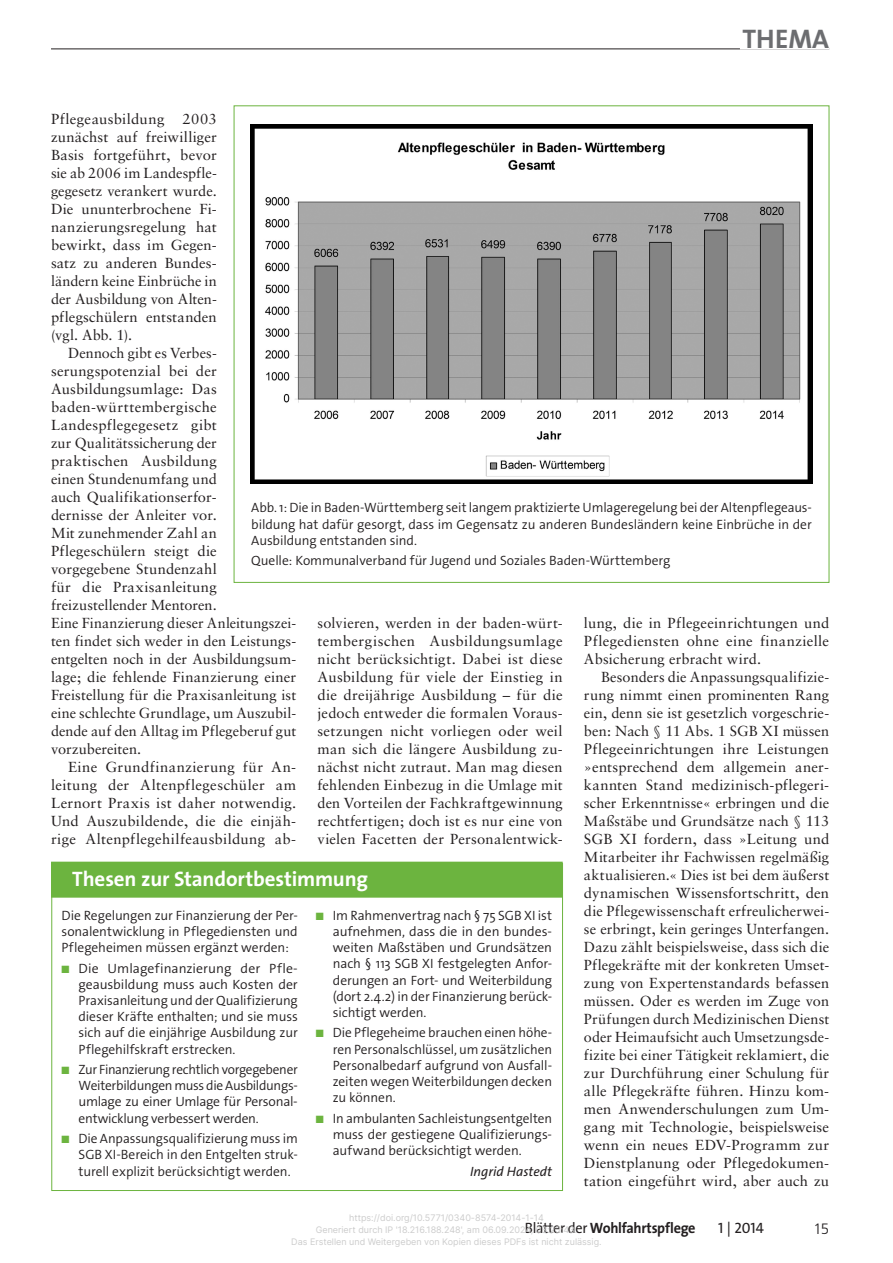
<style>
.page{position:relative;width:893px;height:1263px;background:#fff}
.page>*{position:absolute;margin:0;border:0;box-sizing:border-box;transform-origin:0 0}
.t1{font:27px "The Sans Bold Caps";color:#6c6d70}
.t2{font:700 21px "The Sans";letter-spacing:-.01em;color:#fff}
.t3{font:700 15px "The Sans";letter-spacing:-.02em;color:#231f20;scale:.95 1}
.t4{font:15px "The Sans Os F";color:#231f20}
.t5{font:300 15px "Frutiger";color:#231f20}
.t6{font:14.55px/18px "Sabon LT Std";letter-spacing:.01em;color:#231f20;text-align:justify}
.t7{font:300 13.5px/16.2px "The Sans Os F";letter-spacing:-.005em;color:#231f20;text-align:justify}
.t8{font:italic 13.5px "The Sans Os F";letter-spacing:.005em;color:#231f20}
.t9{font:9px/12px "Inter";color:#ccc;text-align:center}
.s1{color:#6cb43f}
.s2{font-weight:400}
</style>
<div class="page">
<hr style="left:51px;top:49px;width:778px;height:1px;background:#231f20">
<hr style="left:740px;top:47px;width:89px;height:3px;background:#fff">
<div style="left:51px;top:862px;width:512px;height:36px;background:#6cb43f"></div>
<img style="left:251px;top:125px;width:561px;height:358px">
<h1 class="t1" style="left:742px;top:16px;width:88px">THEMA</h1>
<p class="t6" style="left:51px;top:110px;width:115px">Pflegeausbildung</p>
<p class="t6" style="left:51px;top:110px;width:167px;text-indent:132px">2003 zunächst auf freiwilliger Basis fortgeführt, bevor sie ab 2006 im Landespfle&shy;gegesetz verankert wurde.<br>Die ununterbrochene Fi&shy;nanzierungsregelung hat bewirkt, dass im Gegen&shy;satz zu anderen Bundes&shy;ländern keine Einbrüche in der Ausbildung von Alten&shy;pflegschülern entstanden (vgl. Abb. 1).</p>
<p class="t6" style="left:51px;top:344px;width:247px;text-align:left;text-indent:17px">Dennoch gibt es Verbes&shy;serungspotenzial bei der<br>Ausbildungsumlage: Das baden-württembergische<br>Landespflegegesetz gibt<br>zur Qualitätssicherung der praktischen Ausbildung<br>einen Stundenumfang und<br>auch Qualifikationserfor-<br>dernisse der Anleiter vor.<br>Mit zunehmender Zahl an<br>Pflegeschülern steigt die vorgegebene Stundenzahl<br>für die Praxisanleitung freizustellender Mentoren.<br>Eine Finanzierung dieser Anleitungszei&shy;ten findet sich weder in den Leistungs&shy;entgelten noch in der Ausbildungsum&shy;lage; die fehlende Finanzierung einer<br>Freistellung für die Praxisanleitung ist eine schlechte Grundlage, um Auszubil&shy;dende auf den Alltag im Pflegeberuf gut vorzubereiten.</p>
<p class="t6" style="left:51px;top:758px;width:247px;text-indent:17px">Eine Grundfinanzierung für An&shy;leitung der Altenpflegeschüler am Lernort Praxis ist daher notwendig.<br>Und Auszubildende, die die einjäh&shy;rige Altenpflegehilfeausbildung ab-</p>
<p class="t7" style="left:251px;top:500px;width:562px">Abb. 1: Die in Baden-Württemberg seit langem praktizierte U mlageregelung bei der Altenpflegeaus&shy;bildung hat dafür gesorgt, dass im Gegensatz zu anderen Bundesländern keine Einbrüche in der Ausbildung entstanden sind.</p>
<p class="t7" style="left:251px;top:553px;width:421px">Quelle: Kommunalverband für Jugend und Soziales Baden-Württemberg</p>
<p class="t6" style="left:317px;top:614px;width:247px">solvieren, werden in der baden-würt&shy;tembergischen Ausbildungsumlage nicht berücksichtigt. Dabei ist diese Ausbildung für viele der Einstieg in die dreijährige Ausbildung – für die jedoch entweder die formalen Voraus&shy;setzungen nicht vorliegen oder weil man sich die längere Ausbildung zu&shy;nächst nicht zutraut. Man mag diesen fehlenden Einbezug in die Umlage mit den Vorteilen der Fachkraftgewinnung rechtfertigen; doch ist es nur eine von vielen Facetten der Personalentwick-</p>
<p class="t6" style="left:584px;top:614px;width:247px">lung, die in Pflegeeinrichtungen und Pflegediensten ohne eine finanzielle Absicherung erbracht wird.</p>
<p class="t6" style="left:584px;top:668px;width:247px;text-indent:17px">Besonders die Anpassungsqualifizie&shy;rung nimmt einen prominenten Rang ein, denn sie ist gesetzlich vorgeschrie&shy;ben: Nach § 11 Abs. 1 SGB XI müssen Pflegeeinrichtungen ihre Leistungen »entsprechend dem allgemein aner&shy;kannten Stand medizinisch-pflegeri&shy;scher Erkenntnisse« erbringen und die Maßstäbe und Grundsätze nach § 113<br>SGB XI fordern, dass »Leitung und Mitarbeiter ihr Fachwissen regelmäßig aktualisieren.« Dies ist bei dem äußerst dynamischen Wissensfortschritt, den die Pflegewissenschaft erfreulicherwei&shy;se erbringt, kein geringes Unterfangen.<br>Dazu zählt beispielsweise, dass sich die Pflegekräfte mit der konkreten Umset&shy;zung von Expertenstandards befassen müssen. Oder es werden im Zuge von Prüfungen durch Medizinischen Dienst oder Heimaufsicht auch Umsetzungsde&shy;fizite bei einer Tätigkeit reklamiert, die zur Durchführung einer Schulung für alle Pflegekräfte führen. Hinzu kom&shy;men Anwenderschulungen zum Um&shy;gang mit Technologie, beispielsweise wenn ein neues EDV-Programm zur Dienstplanung oder Pflegedokumen&shy;tation eingeführt wird, aber auch zu</p>
<h2 class="t2" style="left:72px;top:865px;width:297px">Thesen zur Standortbestimmung</h2>
<p class="t7" style="left:333px;top:907px;width:221px;text-indent:-17px"><span class="s1">■</span> I m Rahmenvertrag nach § 75 SGB XI ist aufnehmen, dass die in den bundes&shy;weiten Maßstäben und Grundsätzen nach § 113 SGB XI festgelegten Anfor&shy;derungen an Fort- und Weiterbildung (dort 2.4.2) in der Finanzierung berück&shy;sichtigt werden.</p>
<p class="t7" style="left:333px;top:1025px;width:221px;text-indent:-17px"><span class="s1">■</span> Die Pflegeheime brauchen einen höhe&shy;ren Personalschlüssel, um zusätzlichen Personalbedarf aufgrund von Ausfall&shy;zeiten wegen Weiterbildungen decken zu können.</p>
<p class="t7" style="left:333px;top:1110px;width:221px;text-indent:-17px"><span class="s1">■</span> I n ambulanten Sachleistungsentgelten muss der gestiegene Qualifizierungs&shy;aufwand berücksichtigt werden.</p>
<p class="t8" style="left:470px;top:1162px;width:84px">Ingrid Hastedt</p>
<p class="t7" style="left:61px;top:907px;width:238px">Die Regelungen zur Finanzierung der Per&shy;sonalentwicklung in Pflegediensten und Pflegeheimen müssen ergänzt werden:</p>
<p class="t7" style="left:79px;top:960px;width:221px;text-indent:-17px"><span class="s1">■</span> Die U mlagefinanzierung der Pfle&shy;geausbildung muss auch Kosten der Praxisanleitung und der Qualifizierung dieser Kräfte enthalten; und sie muss sich auf die einjährige Ausbildung zur Pflegehilfskraft erstrecken.</p>
<p class="t7" style="left:79px;top:1061px;width:221px;text-indent:-17px"><span class="s1">■</span> Zur Finanzierung rechtlich vorgegebener Weiterbildungen muss die Ausbildungs&shy;umlage zu einer U mlage für Personal&shy;entwicklung verbessert werden.</p>
<p class="t7" style="left:79px;top:1130px;width:221px;text-indent:-17px"><span class="s1">■</span> Die Anpassungsqualifizierung muss im SGB XI-Bereich in den Entgelten struk&shy;turell explizit berücksichtigt werden.</p>
<p class="t9" style="left:291px;top:1212px;width:312px">https://doi.org/10.5771/0340-8574-2014-1-14<br>Generiert durch IP '18.216.188.248', am 06.09.2024, 03:23:43.<br>Das Erstellen und Weitergeben von Kopien dieses PDFs ist nicht zulässig.</p>
<p class="t3" style="left:525px;top:1218px;width:181px"><span class="s2">Blätter der</span> Wohlfahrtspflege</p>
<p class="t4" style="left:718px;top:1218px;width:47px">1 | 2014</p>
<p class="t5" style="left:813px;top:1220px;width:17px">15</p>
</div>
